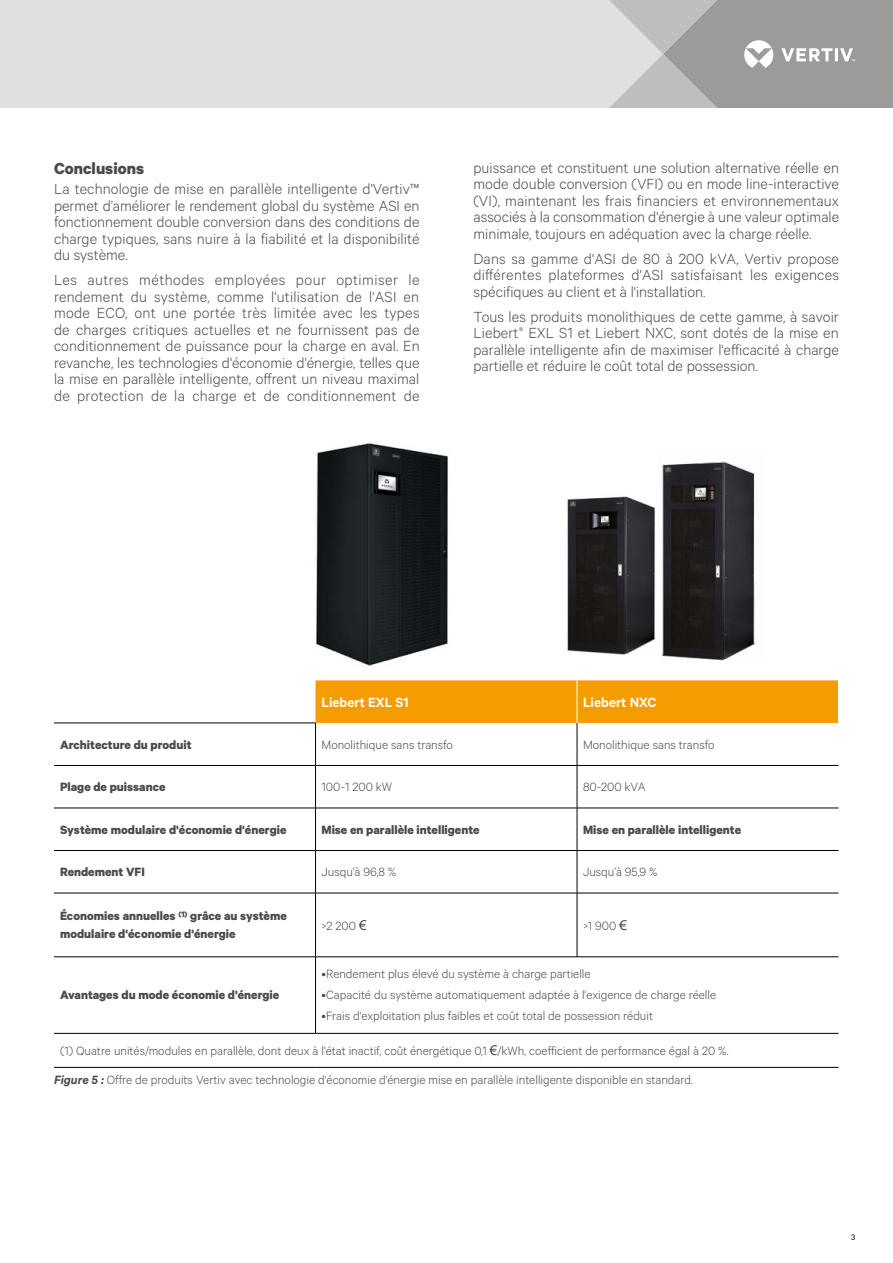
<style>
.page{position:relative;width:893px;height:1263px;background:#fff}
.page>*{position:absolute;margin:0;border:0;box-sizing:border-box;transform-origin:0 0}
.t1{font:700 18px "Calibre";color:#4a4a49}
.t2{font:300 16.5px/16.5px "Calibre";color:#4a4a49;text-align:justify}
.t3{font:600 15px "Calibre";color:#fff}
.t4{font:300 13.5px/29.1px "Calibre";color:#4a4a49}
.t5{font:700 13.5px/18px "Calibre";color:#4a4a49}
.t6{font:9px "Calibre";color:#000}
.s1{font-family:"Arial";font-weight:400}
.s2{font-weight:600;font-style:italic}
</style>
<div class="page">
<div style="left:0;top:0;width:588px;height:108px;background:#e0e0df"></div>
<svg style="left:588px;top:0;width:305px;height:108px;background:#afafae"></svg>
<div style="left:315px;top:680px;width:523px;height:43px;background:#f59c00"></div>
<hr style="left:577px;top:680px;width:1px;height:43px;background:#fff">
<hr style="left:54px;top:723px;width:262px;height:1px;background:#000">
<hr style="left:315px;top:723px;width:1px;height:42px;background:#000">
<hr style="left:577px;top:723px;width:1px;height:42px;background:#000">
<hr style="left:54px;top:765px;width:261px;height:1px;background:#000">
<hr style="left:315px;top:765px;width:262px;height:1px;background:#000">
<hr style="left:315px;top:766px;width:1px;height:42px;background:#000">
<hr style="left:577px;top:765px;width:261px;height:1px;background:#000">
<hr style="left:577px;top:766px;width:1px;height:42px;background:#000">
<hr style="left:54px;top:808px;width:261px;height:1px;background:#000">
<hr style="left:315px;top:808px;width:262px;height:1px;background:#000">
<hr style="left:315px;top:808px;width:1px;height:42px;background:#000">
<hr style="left:577px;top:808px;width:261px;height:1px;background:#000">
<hr style="left:577px;top:808px;width:1px;height:42px;background:#000">
<hr style="left:54px;top:850px;width:261px;height:1px;background:#000">
<hr style="left:315px;top:850px;width:262px;height:1px;background:#000">
<hr style="left:315px;top:851px;width:1px;height:42px;background:#000">
<hr style="left:577px;top:850px;width:261px;height:1px;background:#000">
<hr style="left:577px;top:851px;width:1px;height:42px;background:#000">
<hr style="left:54px;top:893px;width:261px;height:1px;background:#000">
<hr style="left:315px;top:893px;width:262px;height:1px;background:#000">
<hr style="left:315px;top:893px;width:1px;height:64px;background:#000">
<hr style="left:577px;top:893px;width:261px;height:1px;background:#000">
<hr style="left:577px;top:893px;width:1px;height:64px;background:#000">
<hr style="left:54px;top:956px;width:261px;height:1px;background:#000">
<hr style="left:315px;top:956px;width:262px;height:1px;background:#000">
<hr style="left:315px;top:957px;width:1px;height:76px;background:#000">
<hr style="left:577px;top:956px;width:261px;height:1px;background:#000">
<hr style="left:54px;top:1033px;width:261px;height:1px;background:#000">
<hr style="left:315px;top:1033px;width:262px;height:1px;background:#000">
<hr style="left:577px;top:1033px;width:261px;height:1px;background:#000">
<hr style="left:54px;top:1067px;width:261px;height:1px;background:#000">
<hr style="left:315px;top:1067px;width:262px;height:1px;background:#000">
<hr style="left:577px;top:1067px;width:261px;height:1px;background:#000">
<img style="left:316px;top:443px;width:132px;height:224px">
<img style="left:567px;top:496px;width:89px;height:159px">
<img style="left:662px;top:461px;width:94px;height:200px">
<p class="t1" style="left:54px;top:157px;width:92px">Conclusions</p>
<p class="t2" style="left:54px;top:180px;width:367px">La technologie de mise en parallèle intelligente d'Vertiv™ permet d’améliorer le rendement global du système ASI en fonctionnement double conversion dans des conditions de charge typiques, sans nuire à la fiabilité et la disponibilité du système.</p>
<p class="t2" style="left:54px;top:271px;width:367px">Les autres méthodes employées pour optimiser le rendement du système, comme l'utilisation de l'ASI en mode ECO, ont une portée très limitée avec les types de charges critiques actuelles et ne fournissent pas de conditionnement de puissance pour la charge en aval. En revanche, les technologies d'économie d'énergie, telles que la mise en parallèle intelligente, offrent un niveau maximal de protection de la charge et de conditionnement de</p>
<p class="t2" style="left:473px;top:159px;width:367px">puissance et constituent une solution alternative réelle en mode double conversion (VFI) ou en mode line-interactive (VI), maintenant les frais financiers et environnementaux associés à la consommation d'énergie à une valeur optimale minimale, toujours en adéquation avec la charge réelle.</p>
<p class="t2" style="left:473px;top:250px;width:367px">Dans sa gamme d'ASI de 80 à 200 kVA, Vertiv propose différentes plateformes d'ASI satisfaisant les exigences spécifiques au client et à l'installation.</p>
<p class="t2" style="left:473px;top:308px;width:367px">Tous les produits monolithiques de cette gamme, à savoir Liebert<sup>®</sup> EXL S1 et Liebert NXC, sont dotés de la mise en parallèle intelligente afin de maximiser l'efficacité à charge partielle et réduire le coût total de possession.</p>
<p class="t3" style="left:321px;top:693px;width:89px">Liebert EXL S1</p>
<p class="t3" style="left:583px;top:693px;width:75px">Liebert NXC</p>
<p class="t5" style="left:60px;top:735px;width:133px">Architecture du produit</p>
<p class="t4" style="left:321px;top:729px;width:133px">Monolithique sans transfo</p>
<p class="t4" style="left:583px;top:729px;width:133px">Monolithique sans transfo</p>
<p class="t5" style="left:60px;top:777px;width:107px">Plage de puissance</p>
<p class="t4" style="left:321px;top:772px;width:72px">100-1 200 kW</p>
<p class="t4" style="left:583px;top:772px;width:64px">80-200 kVA</p>
<p class="t5" style="left:60px;top:820px;width:228px">Système modulaire d'économie d'énergie</p>
<p class="t5" style="left:321px;top:820px;width:160px">Mise en parallèle intelligente</p>
<p class="t5" style="left:583px;top:820px;width:160px">Mise en parallèle intelligente</p>
<p class="t5" style="left:60px;top:862px;width:86px">Rendement VFI</p>
<p class="t4" style="left:321px;top:857px;width:76px">Jusqu’à 96,8 %</p>
<p class="t4" style="left:583px;top:857px;width:76px">Jusqu’à 95,9 %</p>
<p class="t5" style="left:60px;top:907px;width:228px">Économies annuelles <sup>(1)</sup> grâce au système modulaire d'économie d'énergie</p>
<p class="t4" style="left:321px;top:910px;width:47px">&gt;2 200 <span class="s1">€</span></p>
<p class="t4" style="left:583px;top:910px;width:45px">&gt;1 900 <span class="s1">€</span></p>
<p class="t4" style="left:321px;top:959px;width:271px">•Rendement plus élevé du système à charge partielle</p>
<p class="t4" style="left:321px;top:980px;width:396px">•Capacité du système automatiquement adaptée à l'exigence de charge réelle</p>
<p class="t4" style="left:321px;top:1001px;width:333px">•Frais d'exploitation plus faibles et coût total de possession réduit</p>
<p class="t4" style="left:54px;top:1036px;width:676px;text-indent:6px">(1) Quatre unités/modules en parallèle, dont deux à l'état inactif, coût énergétique 0,1 <span class="s1">€</span>/kWh, coefficient de performance égal à 20 %.<br><span class="s2">Figure 5 :</span> Offre de produits Vertiv avec technologie d'économie d'énergie mise en parallèle intelligente disponible en standard.</p>
<p class="t5" style="left:60px;top:986px;width:221px">Avantages du mode économie d'énergie</p>
<p class="t6" style="left:851px;top:1232px;width:6px">3</p>
</div>
